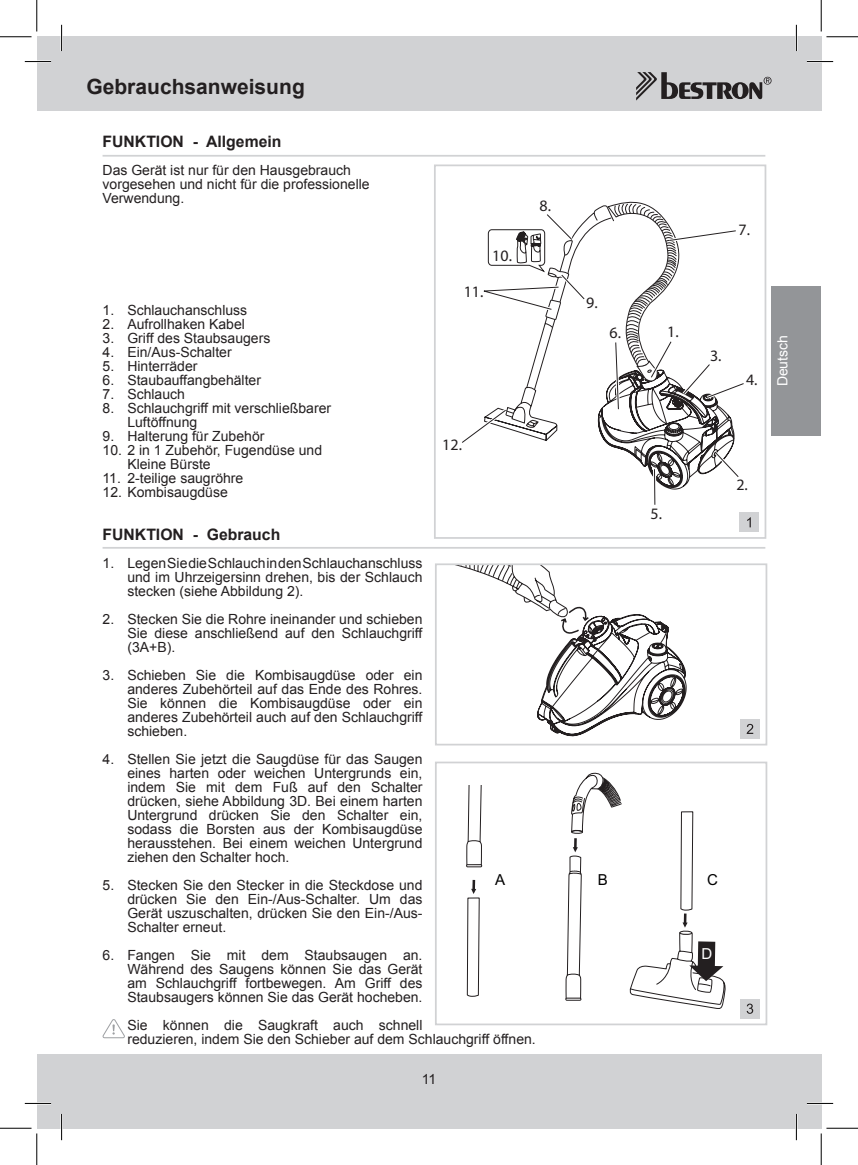
<style>
.page{position:relative;width:858px;height:1165px;background:#fff}
.page>*{position:absolute;margin:0;border:0;box-sizing:border-box;transform-origin:0 0}
.t1{font:700 21px "Arial";color:#231f20}
.t2{font:15.92px "Myriad";color:#231f20}
.t3{font:700 15.75px "Arial";color:#231f20}
.t4{font:15.22px "Arial";color:#000001}
.t5{font:15.22px "Arial";color:#fff}
.t6{font:14px/14px "Arial";color:#231f20;text-align:justify}
.t7{font:14px "Arial";color:#fff}
</style>
<div class="page">
<div style="left:37px;top:37px;width:784px;height:74px;background:#d1d2d4"></div>
<div style="left:37px;top:1054px;width:784px;height:74px;background:#d1d2d4"></div>
<svg style="left:636px;top:72px;width:135px;height:29px"></svg>
<div style="left:771px;top:286px;width:50px;height:150px;background:#939598"></div>
<hr style="left:102px;top:155px;width:663px;height:2px;background:#d1d2d4">
<hr style="left:102px;top:547px;width:663px;height:2px;background:#d1d2d4">
<svg style="left:102px;top:1019px;width:23px;height:19px"></svg>
<svg style="left:483px;top:201px;width:259px;height:289px"></svg>
<div style="left:434px;top:164px;width:332px;height:375px;border:2px solid #d1d2d4"></div>
<div style="left:738px;top:512px;width:20px;height:20px;background:#d1d2d4"></div>
<svg style="left:747px;top:517px;width:3px;height:10px"></svg>
<svg style="left:466px;top:772px;width:260px;height:237px"></svg>
<div style="left:435px;top:762px;width:140px;height:23px;background:#fff"></div>
<div style="left:435px;top:762px;width:332px;height:263px;border:2px solid #d1d2d4"></div>
<svg style="left:458px;top:566px;width:228px;height:170px"></svg>
<div style="left:435px;top:563px;width:332px;height:182px;border:2px solid #d1d2d4"></div>
<div style="left:739px;top:999px;width:20px;height:20px;background:#d1d2d4"></div>
<div style="left:739px;top:719px;width:20px;height:20px;background:#d1d2d4"></div>
<svg style="left:746px;top:724px;width:7px;height:10px"></svg>
<svg style="left:746px;top:1003px;width:7px;height:11px"></svg>
<hr style="left:25px;top:60px;width:26px;height:3px;background:#fff">
<hr style="left:806px;top:60px;width:26px;height:3px;background:#fff">
<hr style="left:25px;top:1102px;width:26px;height:2px;background:#fff">
<hr style="left:806px;top:1102px;width:26px;height:2px;background:#fff">
<hr style="left:60px;top:25px;width:3px;height:26px;background:#fff">
<hr style="left:60px;top:1114px;width:3px;height:26px;background:#fff">
<hr style="left:795px;top:25px;width:2px;height:26px;background:#fff">
<hr style="left:795px;top:1114px;width:2px;height:26px;background:#fff">
<svg style="left:25px;top:61px;width:26px;height:1px"></svg>
<svg style="left:806px;top:61px;width:26px;height:1px"></svg>
<svg style="left:25px;top:1103px;width:26px;height:1px"></svg>
<svg style="left:806px;top:1103px;width:26px;height:1px"></svg>
<svg style="left:61px;top:25px;width:1px;height:26px"></svg>
<svg style="left:61px;top:1114px;width:1px;height:26px"></svg>
<svg style="left:795px;top:25px;width:1px;height:26px"></svg>
<svg style="left:795px;top:1114px;width:1px;height:26px"></svg>
<hr style="left:0;top:36px;width:32px;height:1px;background:#000">
<hr style="left:826px;top:36px;width:31px;height:1px;background:#000">
<hr style="left:0;top:1128px;width:32px;height:1px;background:#000">
<hr style="left:826px;top:1128px;width:31px;height:1px;background:#000">
<hr style="left:36px;top:0;width:1px;height:32px;background:#000">
<hr style="left:36px;top:1133px;width:1px;height:32px;background:#000">
<hr style="left:820px;top:0;width:1px;height:32px;background:#000">
<hr style="left:820px;top:1133px;width:1px;height:32px;background:#000">
<h1 class="t1" style="left:86px;top:73px;width:220px">Gebrauchsanweisung</h1>
<p class="t3" style="left:102px;top:131px;width:180px">Funktion - Allgemein</p>
<p class="t6" style="left:102px;top:164px;width:268px;text-align:left">Das Gerät ist nur für den Hausgebrauch vorgesehen und nicht für die professionelle<br>Verwendung.</p>
<p class="t2" style="left:492px;top:248px;width:21px">10.</p>
<p class="t2" style="left:539px;top:198px;width:13px">8.</p>
<p class="t2" style="left:463px;top:284px;width:21px">11.</p>
<p class="t2" style="left:586px;top:294px;width:13px">9.</p>
<p class="t6" style="left:102px;top:304px;width:146px">1. Schlauchanschluss</p>
<p class="t6" style="left:102px;top:318px;width:144px">2. Aufrollhaken Kabel</p>
<p class="t6" style="left:102px;top:332px;width:169px">3. Griff des Staubsaugers</p>
<p class="t6" style="left:102px;top:346px;width:131px">4. Ein/Aus-Schalter</p>
<p class="t6" style="left:102px;top:360px;width:96px">5. Hinterräder</p>
<p class="t6" style="left:102px;top:374px;width:160px">6. Staubauffangbehälter</p>
<p class="t6" style="left:102px;top:388px;width:84px">7. Schlauch</p>
<p class="t6" style="left:127px;top:402px;width:205px;text-indent:-25px">8. Schlauchgriff mit verschließbarer<br>Luftöffnung</p>
<p class="t6" style="left:102px;top:430px;width:163px">9. Halterung für Zubehör</p>
<p class="t6" style="left:127px;top:444px;width:196px;text-indent:-25px">10. 2 in 1 Zubehör, Fugendüse und<br>Kleine Bürste</p>
<p class="t6" style="left:102px;top:472px;width:142px">11. 2-teilige saugröhre</p>
<p class="t6" style="left:102px;top:486px;width:127px">12. Kombisaugdüse</p>
<p class="t3" style="left:102px;top:523px;width:179px">Funktion - Gebrauch</p>
<p class="t6" style="left:127px;top:556px;width:296px;text-indent:-25px">1. LegenSiedieSchlauchindenSchlauchanschluss und im Uhrzeigersinn drehen, bis der Schlauch stecken (siehe Abbildung 2).</p>
<p class="t6" style="left:127px;top:612px;width:296px;text-indent:-25px">2. Stecken Sie die Rohre ineinander und schieben Sie diese anschließend auf den Schlauchgriff (3A+B).</p>
<p class="t6" style="left:127px;top:668px;width:296px;text-indent:-25px">3. Schieben Sie die Kombisaugdüse oder ein anderes Zubehörteil auf das Ende des Rohres.<br>Sie können die Kombisaugdüse oder ein anderes Zubehörteil auch auf den Schlauchgriff schieben.</p>
<p class="t6" style="left:127px;top:752px;width:296px;text-indent:-25px">4. Stellen Sie jetzt die Saugdüse für das Saugen eines harten oder weichen Untergrunds ein, indem Sie mit dem Fuß auf den Schalter drücken, siehe Abbildung 3D. Bei einem harten Untergrund drücken Sie den Schalter ein, sodass die Borsten aus der Kombisaugdüse herausstehen. Bei einem weichen Untergrund ziehen den Schalter hoch.</p>
<p class="t6" style="left:127px;top:878px;width:296px;text-indent:-25px">5. Stecken Sie den Stecker in die Steckdose und drücken Sie den Ein-/Aus-Schalter. Um das Gerät uszuschalten, drücken Sie den Ein-/Aus-Schalter erneut.</p>
<p class="t6" style="left:127px;top:948px;width:296px;text-indent:-25px">6. Fangen Sie mit dem Staubsaugen an.<br>Während des Saugens können Sie das Gerät am Schlauchgriff fortbewegen. Am Griff des Staubsaugers können Sie das Gerät hocheben.</p>
<p class="t6" style="left:127px;top:1018px;width:410px">Sie können die Saugkraft auch schnell<br>reduzieren, indem Sie den Schieber auf dem Schlauchgriff öffnen.</p>
<p class="t2" style="left:667px;top:324px;width:13px">1.</p>
<p class="t2" style="left:609px;top:325px;width:13px">6.</p>
<p class="t2" style="left:709px;top:348px;width:13px">3.</p>
<p class="t2" style="left:442px;top:437px;width:21px">12.</p>
<p class="t2" style="left:650px;top:506px;width:13px">5.</p>
<p class="t4" style="left:495px;top:869px;width:12px">A</p>
<p class="t4" style="left:597px;top:869px;width:12px">B</p>
<p class="t4" style="left:707px;top:869px;width:12px">C</p>
<p class="t5" style="left:701px;top:943px;width:12px">D</p>
<p class="t6" style="left:421px;top:1072px;width:16px">11</p>
<p class="t2" style="left:738px;top:222px;width:13px">7.</p>
<p class="t2" style="left:745px;top:372px;width:13px">4.</p>
<p class="t2" style="left:736px;top:477px;width:13px">2.</p>
<p class="t7" style="left:773px;top:386px;width:53px;rotate:-90deg">Deutsch</p>
</div>
